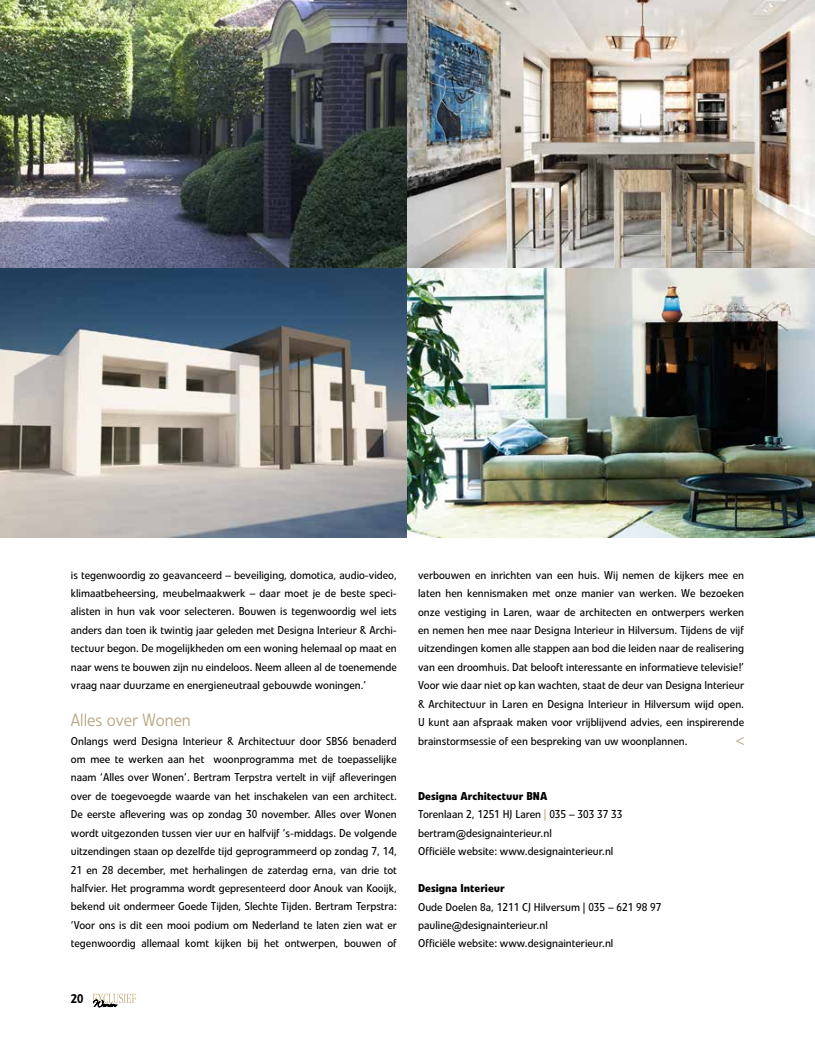
<style>
.page{position:relative;width:815px;height:1053px;background:#fff}
.page>*{position:absolute;margin:0;border:0;box-sizing:border-box;transform-origin:0 0}
.t1{font:300 17.5px "Linotype Veto";color:#b6a37f}
.t2{font:500 12.5px "Linotype Veto";color:#000}
.t3{font:11.25px/18.4px "Linotype Veto";color:#000;text-align:justify}
.t4{font:700 11.25px "Linotype Veto";color:#000}
.t5{font:11.25px "Linotype Veto";color:#b6a37f}
.s1{font-weight:700}
.s2{color:#b6a37f}
</style>
<div class="page">
<svg style="left:93px;top:993px;width:43px;height:13px"></svg>
<img style="left:0;top:0;width:815px;height:537px">
<p class="t3" style="left:71px;top:565px;width:327px">is tegenwoordig zo geavanceerd – beveiliging, domotica, audio-video, klimaatbeheersing, meubelmaakwerk – daar moet je de beste speci&shy;alisten in hun vak voor selecteren. Bouwen is tegenwoordig wel iets anders dan toen ik twintig jaar geleden met Designa Interieur &amp; Archi&shy;tectuur begon. De mogelijkheden om een woning helemaal op maat en naar wens te bouwen zijn nu eindeloos. Neem alleen al de toenemende vraag naar duurzame en energieneutraal gebouwde woningen.’</p>
<h1 class="t1" style="left:71px;top:709px;width:122px">Alles over Wonen</h1>
<p class="t3" style="left:71px;top:731px;width:327px">Onlangs werd Designa Interieur &amp; Architectuur door SBS6 benaderd om mee te werken aan het woonprogramma met de toepasselijke naam ‘Alles over Wonen’. Bertram Terpstra vertelt in vijf afleveringen over de toegevoegde waarde van het inschakelen van een architect.<br>De eerste aflevering was op zondag 30 november. Alles over Wonen wordt uitgezonden tussen vier uur en halfvijf ’s-middags. De volgende uitzendingen staan op dezelfde tijd geprogrammeerd op zondag 7, 14, 21 en 28 december, met herhalingen de zaterdag erna, van drie tot halfvier. Het programma wordt gepresenteerd door Anouk van Kooijk, bekend uit ondermeer Goede Tijden, Slechte Tijden. Bertram Terpstra: ‘Voor ons is dit een mooi podium om Nederland te laten zien wat er tegenwoordig allemaal komt kijken bij het ontwerpen, bouwen of</p>
<p class="t2" style="left:71px;top:990px;width:14px">20</p>
<p class="t3" style="left:418px;top:565px;width:327px">verbouwen en inrichten van een huis. Wij nemen de kijkers mee en laten hen kennismaken met onze manier van werken. We bezoeken onze vestiging in Laren, waar de architecten en ontwerpers werken en nemen hen mee naar Designa Interieur in Hilversum. Tijdens de vijf uitzendingen komen alle stappen aan bod die leiden naar de realisering van een droomhuis. Dat belooft interessante en informatieve televisie!’ Voor wie daar niet op kan wachten, staat de deur van Designa Interieur &amp; Architectuur in Laren en Designa Interieur in Hilversum wijd open.<br>U kunt aan afspraak maken voor vrijblijvend advies, een inspirerende brainstormsessie of een bespreking van uw woonplannen.</p>
<p class="t5" style="left:737px;top:734px;width:9px">&lt;</p>
<p class="t3" style="left:418px;top:786px;width:206px;text-align:left"><span class="s1">Designa Architectuur BNA<br></span>Torenlaan 2, 1251 HJ Laren <span class="s2">|</span> 035 – 303 37 33 bertram@designainterieur.nl<br>Officiële website: www.designainterieur.nl</p>
<p class="t4" style="left:418px;top:881px;width:88px">Designa Interieur</p>
<p class="t3" style="left:418px;top:897px;width:245px;text-align:left">Oude Doelen 8a, 1211 CJ Hilversum | 035 – 621 98 97 pauline@designainterieur.nl<br>Officiële website: www.designainterieur.nl</p>
</div>
